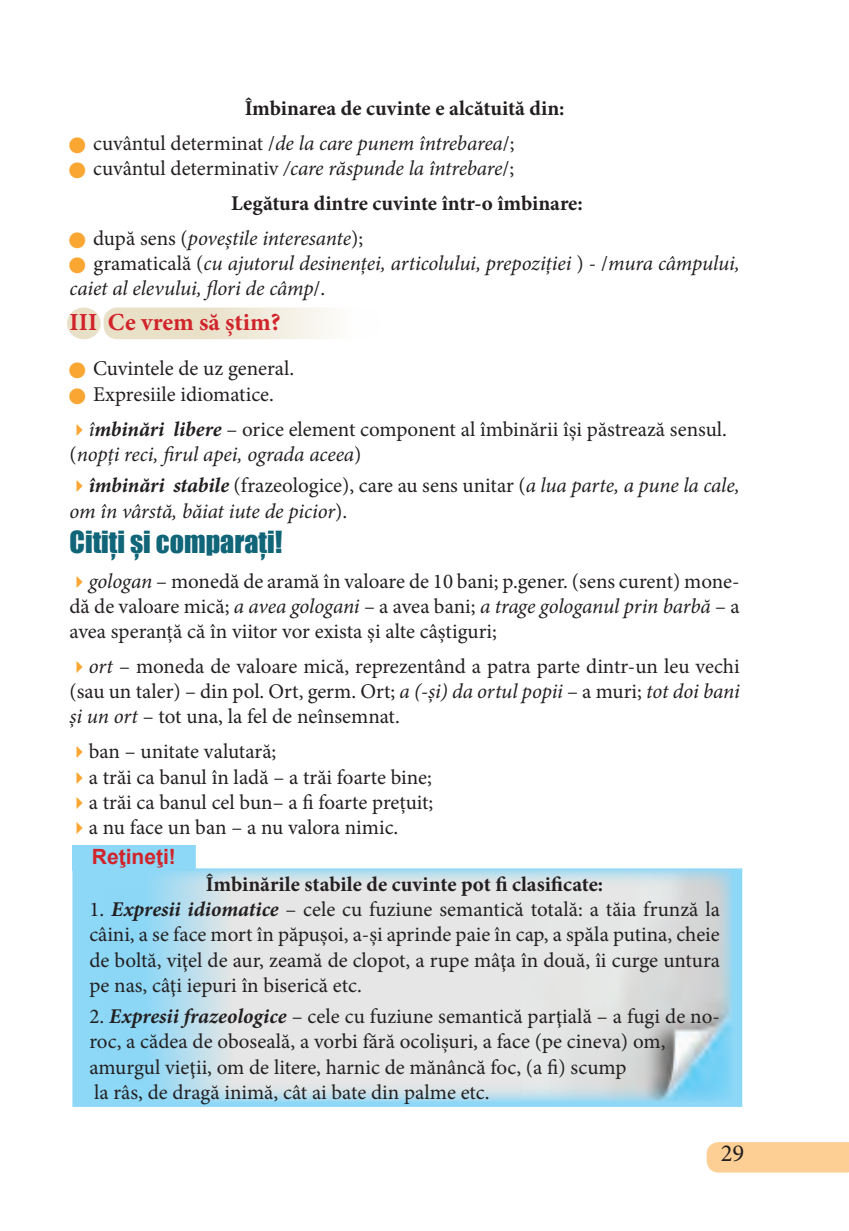
<style>
.page{position:relative;width:849px;height:1231px;background:#fff}
.page>*{position:absolute;margin:0;border:0;box-sizing:border-box;transform-origin:0 0}
.t1{font:28px "Impact";color:#106579}
.nazva14{font:700 24.5px "Minion Pro";color:#d1232a}
.rozdil_nazva{font:24.5px "Minion Pro";color:#231f20}
.t2{font:21px/25.2px "Minion Pro";color:#231f20;text-align:justify}
.t3{font:italic 21px/25.2px "Minion Pro";letter-spacing:-.01em;color:#231f20}
.t4{font:700 21px "Minion Pro";color:#231f20}
.t5{font:700 21px "Arial";color:#d1232a}
.s1{color:#faa633}
.s2{font-style:normal}
.s3{font-style:italic}
.s4{font-weight:700;font-style:italic}
.s5{font-weight:700}
</style>
<div class="page">
<div style="left:72px;top:868px;width:670px;height:238px;background:#8dd7f7;border:2px solid #8dd7f7"></div>
<img style="left:85px;top:869px;width:647px;height:232px">
<div style="left:72px;top:844px;width:124px;height:26px;background:#8dd7f7;border:2px solid #8dd7f7"></div>
<div style="left:103px;top:307px;width:278px;height:32px;background:linear-gradient(to right,#e4d8ba,#fdfdfc);border-radius:14px"></div>
<div style="left:67px;top:307px;width:34px;height:32px;background:#e9e0c8;border-radius:50%"></div>
<div style="left:706px;top:1142px;width:142px;height:30px;background:#fdcf94"></div>
<p class="t4" style="left:244px;top:93px;width:321px">Îmbinarea de cuvinte e alcătuită din:</p>
<p class="t3" style="left:69px;top:130px;width:446px"><span class="s1">■</span> <span class="s2">cuvântul determinat /</span>de la care punem întrebarea<span class="s2">/;</span></p>
<p class="t3" style="left:69px;top:155px;width:446px"><span class="s1">■</span> <span class="s2">cuvântul determinativ</span> /care răspunde la întrebare<span class="s2">/;</span></p>
<p class="t4" style="left:231px;top:188px;width:353px">Legătura dintre cuvinte într-o îmbinare:</p>
<p class="t3" style="left:69px;top:225px;width:295px"><span class="s1">■</span> <span class="s2">după sens (</span>poveștile interesante<span class="s2">);</span></p>
<p class="t3" style="left:69px;top:251px;width:671px"><span class="s1">■</span> <span class="s2">gramaticală (</span>cu ajutorul desinenței, articolului, prepoziției <span class="s2">) - /</span>mura câmpului, caiet al elevului, flori de câmp<span class="s2">/.</span></p>
<p class="nazva14" style="left:69px;top:305px;width:212px">III Ce vrem să știm?</p>
<p class="t2" style="left:69px;top:356px;width:226px"><span class="s1">■</span> Cuvintele de uz general.</p>
<p class="t2" style="left:69px;top:381px;width:206px"><span class="s1">■</span> Expresiile idiomatice.</p>
<p class="t2" style="left:69px;top:416px;width:658px"><span class="s1">✔</span><span class="s3">î</span><span class="s4">mbinări libere</span> – orice element component al îmbinării își păstrează sensul.</p>
<p class="t3" style="left:69px;top:441px;width:293px"><span class="s2">(</span>nopți reci, firul apei, ograda aceea<span class="s2">)</span></p>
<p class="t3" style="left:69px;top:473px;width:671px"><span class="s1">✔</span><span class="s5">îmbinări stabile</span> <span class="s2">(frazeologice), care au sens unitar (</span>a lua parte, a pune la cale, om în vârstă, băiat iute de picior<span class="s2">).</span></p>
<p class="t1" style="left:69px;top:520px;width:214px">CITIȚI ȘI COMPARAȚI!</p>
<p class="t2" style="left:69px;top:568px;width:671px"><span class="s1">✔</span><span class="s3">gologan</span> – monedă de aramă în valoare de 10 bani; p.gener. (sens curent) mone&shy;dă de valoare mică; <span class="s3">a avea gologani</span> – a avea bani; <span class="s3">a trage gologanul prin barbă</span> – a avea speranță că în viitor vor exista și alte câștiguri;</p>
<p class="t2" style="left:69px;top:653px;width:671px"><span class="s1">✔</span><span class="s3">ort</span> – moneda de valoare mică, reprezentând a patra parte dintr-un leu vechi (sau un taler) – din pol. Ort, germ. Ort; <span class="s3">a (-şi) da ortul popii</span> – a muri; <span class="s3">tot doi bani şi un ort</span> – tot una, la fel de neînsemnat.</p>
<p class="t2" style="left:69px;top:739px;width:208px"><span class="s1">✔</span>ban – unitate valutară;</p>
<p class="t2" style="left:69px;top:764px;width:364px"><span class="s1">✔</span>a trăi ca banul în ladă – a trăi foarte bine;</p>
<p class="t2" style="left:69px;top:789px;width:365px"><span class="s1">✔</span>a trăi ca banul cel bun– a fi foarte prețuit;</p>
<p class="t2" style="left:69px;top:814px;width:330px"><span class="s1">✔</span>a nu face un ban – a nu valora nimic.</p>
<p class="t4" style="left:206px;top:869px;width:398px">Îmbinările stabile de cuvinte pot fi clasificate:</p>
<p class="t2" style="left:89px;top:896px;width:632px">1. <span class="s4">Expresii idiomatice</span> – cele cu fuziune semantică totală: a tăia frunză la câini, a se face mort în păpuşoi, a-şi aprinde paie în cap, a spăla putina, cheie de boltă, viţel de aur, zeamă de clopot, a rupe mâţa în două, îi curge untura pe nas, câţi iepuri în biserică etc.</p>
<p class="t2" style="left:89px;top:1003px;width:632px">2. <span class="s4">Expresii frazeologice</span> – cele cu fuziune semantică parţială – a fugi de no&shy;roc, a cădea de oboseală, a vorbi fără ocolişuri, a face (pe cineva) om,</p>
<p class="t2" style="left:89px;top:1054px;width:538px">amurgul vieţii, om de litere, harnic de mănâncă foc, (a fi) scump</p>
<p class="t2" style="left:94px;top:1079px;width:397px">la râs, de dragă inimă, cât ai bate din palme etc.</p>
<p class="t5" style="left:92px;top:842px;width:86px">Reţineţi!</p>
<p class="rozdil_nazva" style="left:720px;top:1136px;width:25px">29</p>
</div>
